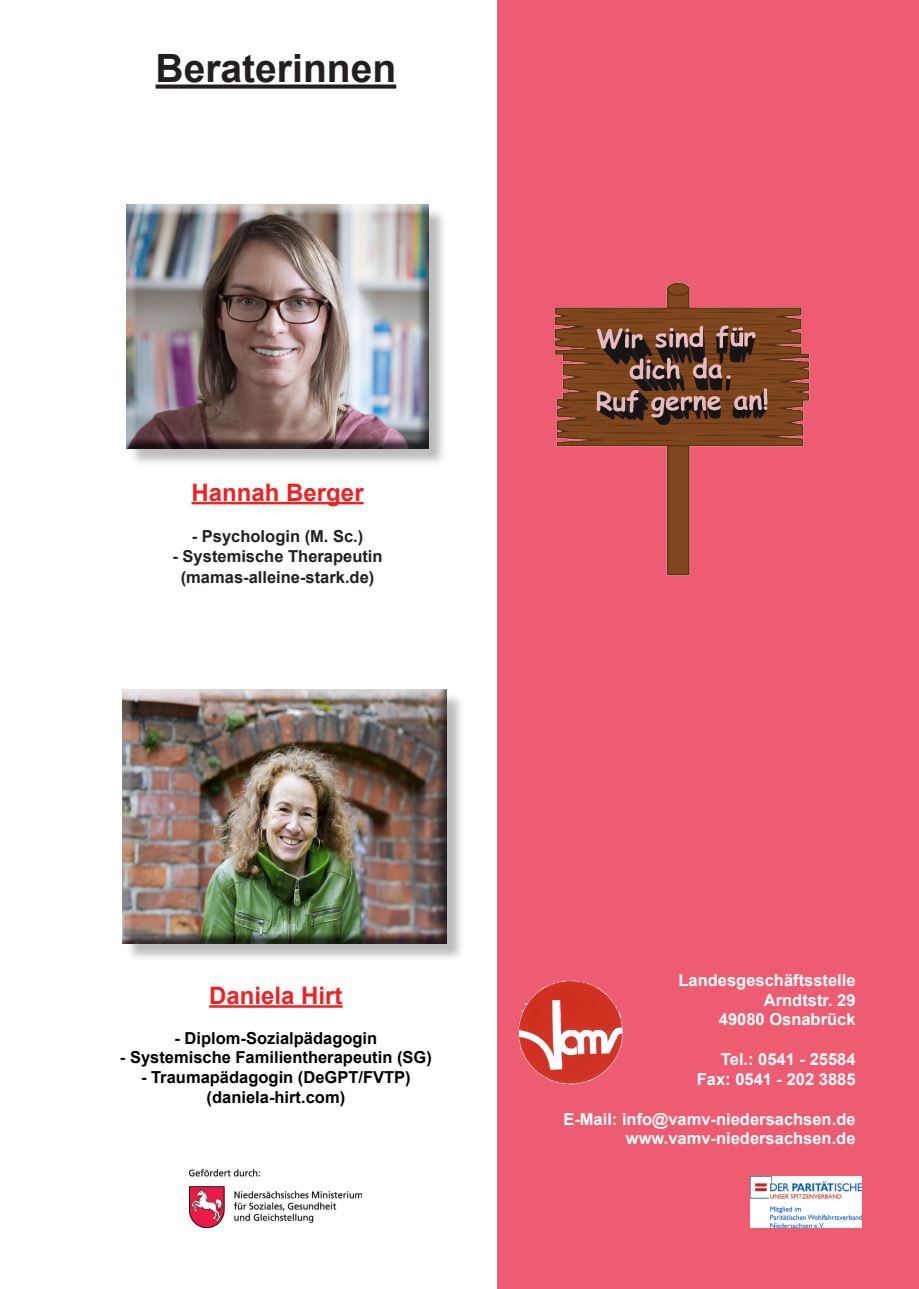
<style>
.page{position:relative;width:919px;height:1289px;background:#fff}
.page>*{position:absolute;margin:0;border:0;box-sizing:border-box;transform-origin:0 0}
.t1{font:700 39px "Arial";color:#231f20}
.t2{font:700 24px "Arial";color:#ee2123}
.t3{font:700 16.5px "Arial";color:#fff}
.t4{font:700 16.5px "Arial";color:#000}
.t5{font:700 16.5px "Arial";color:#231f20}
</style>
<div class="page">
<hr style="left:191px;top:502px;width:172px;height:2px;background:#ee2123">
<div style="left:129px;top:207px;width:318px;height:260px;background:#231f20;opacity:.3"></div>
<div style="left:125px;top:205px;width:304px;height:243px;background:#231f20;opacity:.75"></div>
<div style="left:125px;top:692px;width:340px;height:269px;background:#231f20;opacity:.3"></div>
<div style="left:121px;top:690px;width:325px;height:254px;background:#231f20;opacity:.75"></div>
<hr style="left:209px;top:1005px;width:133px;height:2px;background:#ee2123">
<div style="left:497px;top:0;width:421px;height:1288px;background:#ee5c71"></div>
<img style="left:750px;top:1176px;width:111px;height:50px">
<img style="left:190px;top:1169px;width:172px;height:57px">
<div style="left:155px;top:84px;width:241px;height:5px;background:#231f20"></div>
<img style="left:518px;top:980px;width:110px;height:105px">
<img style="left:554px;top:282px;width:256px;height:294px">
<p class="t1" style="left:155px;top:41px;width:242px">Beraterinnen</p>
<p class="t2" style="left:191px;top:475px;width:174px">Hannah Berger</p>
<p class="t5" style="left:192px;top:524px;width:173px">- Psychologin (M. Sc.)</p>
<p class="t5" style="left:172px;top:544px;width:211px">- Systemische Therapeutin</p>
<p class="t5" style="left:181px;top:566px;width:195px">(mamas-alleine-stark.de)</p>
<p class="t2" style="left:209px;top:978px;width:135px">Daniela Hirt</p>
<p class="t4" style="left:174px;top:1026px;width:204px">- Diplom-Sozialpädagogin</p>
<p class="t4" style="left:120px;top:1045px;width:313px">- Systemische Familientherapeutin (SG)</p>
<p class="t4" style="left:141px;top:1065px;width:271px">- Traumapädagogin (DeGPT/FVTP)</p>
<p class="t4" style="left:207px;top:1085px;width:140px">(daniela-hirt.com)</p>
<p class="t3" style="left:678px;top:968px;width:178px">Landesgeschäftsstelle</p>
<p class="t3" style="left:763px;top:988px;width:93px">Arndtstr. 29</p>
<p class="t3" style="left:718px;top:1008px;width:138px">49080 Osnabrück</p>
<p class="t3" style="left:721px;top:1047px;width:136px">Tel.: 0541 - 25584</p>
<p class="t3" style="left:696px;top:1067px;width:160px">Fax: 0541 - 202 3885</p>
<p class="t3" style="left:563px;top:1107px;width:294px">E-Mail: info@vamv-niedersachsen.de</p>
<p class="t3" style="left:626px;top:1126px;width:231px">www.vamv-niedersachsen.de</p>
</div>
